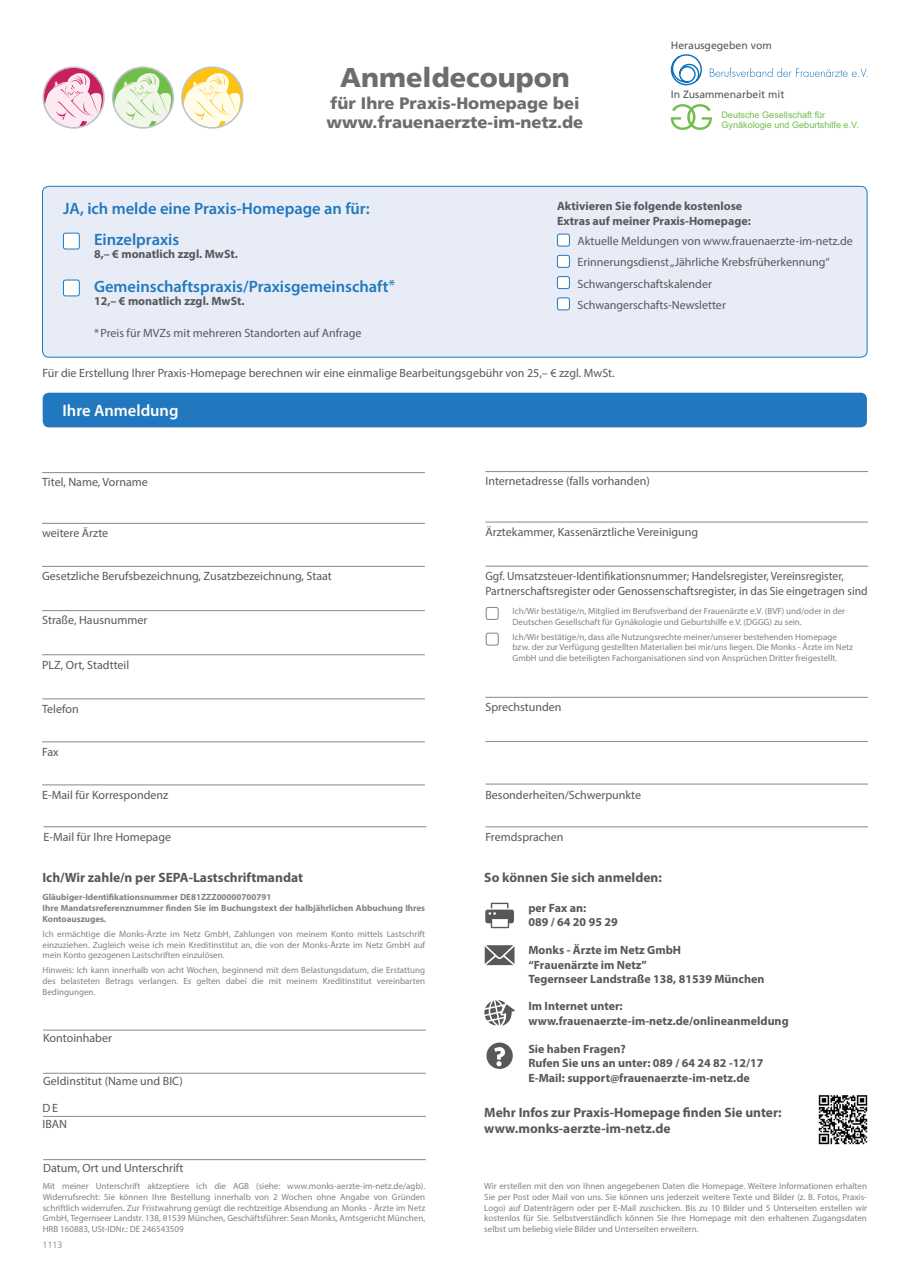
<style>
.page{position:relative;width:910px;height:1280px;background:#fff}
.page>*{position:absolute;margin:0;border:0;box-sizing:border-box;transform-origin:0 0}
.t1{font:900 27px "Frutiger LT";color:#6c6d70}
.t2{font:600 16.5px "Myriad Pro";color:#2278be}
.t3{font:900 16.5px/19.8px "Frutiger LT";color:#6c6d70}
.t4{font:600 16.5px "Myriad Pro";color:#fff}
.t5{font:700 13.5px/16.2px "Myriad Pro";color:#57585a}
.t6{font:12px "Myriad Pro";color:#57585a}
.t7{font:700 12px/14.4px "Myriad Pro";color:#57585a}
.t8{font:12px/15px "Myriad Pro";color:#57585a;scale:.96 1}
.t9{font:10.5px "Frutiger LT";color:#57585a}
.t10{font:9.15px/10.2px "Arial";color:#70bf4c}
.t11{font:9px/10.8px "Myriad Pro";color:#808285;text-align:justify}
.t12{font:700 9px/10.8px "Myriad Pro";color:#808285}
.t13{font:300 9px "Frutiger LT";color:#808285}
.s1{font-weight:400}
</style>
<div class="page">
<svg style="left:181px;top:66px;width:62px;height:63px"></svg>
<svg style="left:43px;top:66px;width:62px;height:63px"></svg>
<svg style="left:112px;top:66px;width:62px;height:63px"></svg>
<svg style="left:710px;top:68px;width:157px;height:9px"></svg>
<svg style="left:671px;top:54px;width:31px;height:31px"></svg>
<svg style="left:671px;top:104px;width:41px;height:26px"></svg>
<div style="left:43px;top:393px;width:824px;height:34px;background:#2278be;border-radius:6px"></div>
<img style="left:818px;top:1095px;width:50px;height:50px">
<svg style="left:485px;top:945px;width:29px;height:20px"></svg>
<svg style="left:484px;top:1000px;width:31px;height:26px"></svg>
<svg style="left:485px;top:903px;width:29px;height:25px"></svg>
<svg style="left:486px;top:1042px;width:27px;height:27px"></svg>
<hr style="left:42px;top:784px;width:383px;height:1px;background:#939598">
<hr style="left:44px;top:826px;width:382px;height:1px;background:#939598">
<hr style="left:42px;top:610px;width:383px;height:1px;background:#939598">
<hr style="left:42px;top:654px;width:383px;height:1px;background:#939598">
<hr style="left:42px;top:741px;width:383px;height:1px;background:#939598">
<hr style="left:42px;top:566px;width:383px;height:1px;background:#939598">
<hr style="left:42px;top:472px;width:383px;height:1px;background:#939598">
<hr style="left:42px;top:698px;width:383px;height:1px;background:#939598">
<hr style="left:42px;top:523px;width:383px;height:1px;background:#939598">
<hr style="left:485px;top:697px;width:383px;height:1px;background:#939598">
<hr style="left:485px;top:783px;width:383px;height:2px;background:#939598">
<hr style="left:485px;top:826px;width:383px;height:1px;background:#939598">
<hr style="left:485px;top:741px;width:383px;height:1px;background:#939598">
<hr style="left:485px;top:471px;width:383px;height:1px;background:#939598">
<hr style="left:485px;top:566px;width:383px;height:1px;background:#939598">
<hr style="left:485px;top:521px;width:383px;height:2px;background:#939598">
<div style="left:486px;top:607px;width:13px;height:13px;border:1px solid #808285;border-radius:2px"></div>
<div style="left:486px;top:633px;width:13px;height:12px;border:1px solid #808285;border-radius:2px"></div>
<div style="left:43px;top:186px;width:824px;height:171px;background:#e7ecf7;border-radius:6px"></div>
<div style="left:42px;top:186px;width:825px;height:172px;border:1px solid #2278be;border-radius:6px"></div>
<div style="left:557px;top:234px;width:12px;height:12px;background:#fff;border-radius:2px"></div>
<div style="left:557px;top:234px;width:13px;height:12px;border:1px solid #2278be;border-radius:2px"></div>
<div style="left:557px;top:277px;width:12px;height:12px;background:#fff;border-radius:2px"></div>
<div style="left:557px;top:276px;width:13px;height:13px;border:1px solid #2278be;border-radius:2px"></div>
<div style="left:557px;top:255px;width:12px;height:12px;background:#fff;border-radius:2px"></div>
<div style="left:557px;top:255px;width:13px;height:13px;border:1px solid #2278be;border-radius:2px"></div>
<div style="left:557px;top:298px;width:12px;height:12px;background:#fff;border-radius:2px"></div>
<div style="left:557px;top:297px;width:13px;height:13px;border:1px solid #2278be;border-radius:2px"></div>
<div style="left:63px;top:233px;width:16px;height:16px;background:#fff;border-radius:2px"></div>
<div style="left:63px;top:233px;width:17px;height:16px;border:1px solid #2278be;border-radius:2px"></div>
<div style="left:63px;top:280px;width:16px;height:16px;background:#fff;border-radius:2px"></div>
<div style="left:63px;top:280px;width:17px;height:16px;border:1px solid #2278be;border-radius:2px"></div>
<hr style="left:43px;top:1073px;width:383px;height:1px;background:#939598">
<hr style="left:43px;top:1029px;width:383px;height:2px;background:#939598">
<hr style="left:43px;top:1159px;width:383px;height:1px;background:#939598">
<hr style="left:43px;top:1116px;width:383px;height:1px;background:#939598">
<h1 class="t1" style="left:340px;top:61px;width:231px">Anmeldecoupon</h1>
<h2 class="t3" style="left:327px;top:93px;width:258px">für Ihre Praxis‐Homepage bei www.frauenaerzte‐im‐netz.de</h2>
<p class="t9" style="left:671px;top:40px;width:102px">Herausgegeben vom</p>
<p class="t9" style="left:671px;top:88px;width:115px">In Zusammenarbeit mit</p>
<p class="t10" style="left:721px;top:109px;width:139px">Deutsche Gesellschaft für<br>Gynäkologie und Geburtshilfe e.V.</p>
<h2 class="t2" style="left:63px;top:198px;width:308px">JA, ich melde eine Praxis-Homepage an für:</h2>
<h2 class="t2" style="left:94px;top:229px;width:87px">Einzelpraxis</h2>
<h3 class="t7" style="left:94px;top:247px;width:145px">8,– € monatlich zzgl. MwSt.</h3>
<h2 class="t2" style="left:94px;top:276px;width:303px">Gemeinschaftspraxis/Praxisgemeinschaft<span class="s1">*</span></h2>
<h3 class="t7" style="left:94px;top:294px;width:152px">12,– € monatlich zzgl. MwSt.</h3>
<h3 class="t6" style="left:94px;top:325px;width:269px">*Preis für MVZs mit mehreren Standorten auf Anfrage</h3>
<h3 class="t7" style="left:557px;top:199px;width:195px">Aktivieren Sie folgende kostenlose<br>Extras auf meiner Praxis-Homepage:</h3>
<h3 class="t6" style="left:577px;top:234px;width:277px">Aktuelle Meldungen von www.frauenaerzte-im-netz.de</h3>
<h3 class="t6" style="left:577px;top:255px;width:254px">Erinnerungsdienst „Jährliche Krebsfrüherkennung“</h3>
<h3 class="t6" style="left:577px;top:297px;width:150px">Schwangerschafts-Newsletter</h3>
<h3 class="t6" style="left:577px;top:276px;width:136px">Schwangerschaftskalender</h3>
<h3 class="t6" style="left:43px;top:366px;width:574px">Für die Erstellung Ihrer Praxis-Homepage berechnen wir eine einmalige Bearbeitungsgebühr von 25,– € zzgl. MwSt.</h3>
<h2 class="t4" style="left:63px;top:400px;width:118px">Ihre Anmeldung</h2>
<h3 class="t6" style="left:42px;top:475px;width:107px">Titel, Name, Vorname</h3>
<h3 class="t6" style="left:42px;top:526px;width:68px">weitere Ärzte</h3>
<h3 class="t6" style="left:42px;top:569px;width:291px">Gesetzliche Berufsbezeichnung, Zusatzbezeichnung, Staat</h3>
<h3 class="t6" style="left:42px;top:613px;width:107px">Straße, Hausnummer</h3>
<h3 class="t6" style="left:42px;top:657px;width:89px">PLZ, Ort, Stadtteil</h3>
<h3 class="t6" style="left:42px;top:701px;width:38px">Telefon</h3>
<h3 class="t6" style="left:42px;top:744px;width:18px">Fax</h3>
<h3 class="t6" style="left:42px;top:787px;width:128px">E-Mail für Korrespondenz</h3>
<h3 class="t6" style="left:44px;top:829px;width:129px">E-Mail für Ihre Homepage</h3>
<h3 class="t5" style="left:43px;top:869px;width:262px">Ich/Wir zahle/n per SEPA-Lastschriftmandat</h3>
<p class="t12" style="left:43px;top:891px;width:384px">Gläubiger-Identifikationsnummer DE81ZZZ00000700791<br>Ihre Mandatsreferenznummer finden Sie im Buchungstext der halbjährlichen Abbuchung Ihres<br>Kontoauszuges.</p>
<p class="t11" style="left:43px;top:928px;width:384px">Ich ermächtige die Monks-Ärzte im Netz GmbH, Zahlungen von meinem Konto mittels Lastschrift einzuziehen. Zugleich weise ich mein Kreditinstitut an, die von der Monks-Ärzte im Netz GmbH auf mein Konto gezogenen Lastschriften einzulösen.</p>
<p class="t11" style="left:43px;top:965px;width:384px">Hinweis: Ich kann innerhalb von acht Wochen, beginnend mit dem Belastungsdatum, die Erstattung des belasteten Betrags verlangen. Es gelten dabei die mit meinem Kreditinstitut vereinbarten Bedingungen.</p>
<h3 class="t6" style="left:43px;top:1031px;width:70px">Kontoinhaber</h3>
<h3 class="t6" style="left:43px;top:1074px;width:141px">Geldinstitut (Name und BIC)</h3>
<h3 class="t6" style="left:43px;top:1101px;width:17px">DE</h3>
<h3 class="t6" style="left:43px;top:1117px;width:26px">IBAN</h3>
<h3 class="t6" style="left:43px;top:1160px;width:142px">Datum, Ort und Unterschrift</h3>
<p class="t11" style="left:43px;top:1180px;width:384px">Mit meiner Unterschrift aktzeptiere ich die AGB (siehe: www.monks-aerzte-im-netz.de/agb).<br>Widerrufsrecht: Sie können Ihre Bestellung innerhalb von 2 Wochen ohne Angabe von Gründen schriftlich widerrufen. Zur Fristwahrung genügt die rechtzeitige Absendung an Monks - Ärzte im Netz GmbH, Tegernseer Landstr. 138, 81539 München, Geschäftsführer: Sean Monks, Amtsgericht München, HRB 160883, USt-IDNr.: DE 246543509</p>
<p class="t13" style="left:43px;top:1240px;width:22px">1113</p>
<h3 class="t6" style="left:485px;top:474px;width:166px">Internetadresse (falls vorhanden)</h3>
<h3 class="t6" style="left:485px;top:524px;width:214px">Ärztekammer, Kassenärztliche Vereinigung</h3>
<h3 class="t8" style="left:485px;top:568px;width:400px">Ggf. Umsatzsteuer-Identifikationsnummer; Handelsregister, Vereinsregister,<br>Partnerschaftsregister oder Genossenschaftsregister, in das Sie eingetragen sind</h3>
<p class="t11" style="left:513px;top:605px;width:334px">Ich/Wir bestätige/n, Mitglied im Berufsverband der Frauenärzte e.V. (BVF) und/oder in der<br>Deutschen Gesellschaft für Gynäkologie und Geburtshilfe e.V. (DGGG) zu sein.</p>
<p class="t11" style="left:513px;top:631px;width:342px;text-align:left">Ich/Wir bestätige/n, dass alle Nutzungsrechte meiner/unserer bestehenden Homepage bzw. der zur Verfügung gestellten Materialien bei mir/uns liegen. Die Monks - Ärzte im Netz<br>GmbH und die beteiligten Fachorganisationen sind von Ansprüchen Dritter freigestellt.</p>
<h3 class="t6" style="left:485px;top:700px;width:78px">Sprechstunden</h3>
<h3 class="t6" style="left:485px;top:788px;width:157px">Besonderheiten/Schwerpunkte</h3>
<h3 class="t6" style="left:485px;top:829px;width:80px">Fremdsprachen</h3>
<h3 class="t5" style="left:484px;top:869px;width:179px">So können Sie sich anmelden:</h3>
<h3 class="t7" style="left:528px;top:900px;width:91px">per Fax an:<br>089 / 64 20 95 29</h3>
<h3 class="t7" style="left:528px;top:942px;width:238px">Monks ‐ Ärzte im Netz GmbH<br>“Frauenärzte im Netz”<br>Tegernseer Landstraße 138, 81539 München</h3>
<h3 class="t7" style="left:528px;top:998px;width:262px">Im Internet unter: www.frauenaerzte-im-netz.de/onlineanmeldung</h3>
<h3 class="t7" style="left:528px;top:1041px;width:237px">Sie haben Fragen?<br>Rufen Sie uns an unter: 089 / 64 24 82 -12/17<br>E-Mail: support@frauenaerzte-im-netz.de</h3>
<h3 class="t5" style="left:484px;top:1104px;width:299px">Mehr Infos zur Praxis-Homepage finden Sie unter: www.monks-aerzte-im-netz.de</h3>
<p class="t11" style="left:484px;top:1180px;width:384px">Wir erstellen mit den von Ihnen angegebenen Daten die Homepage. Weitere Informationen erhalten Sie per Post oder Mail von uns. Sie können uns jederzeit weitere Texte und Bilder (z. B. Fotos, Praxis-Logo) auf Datenträgern oder per E-Mail zuschicken. Bis zu 10 Bilder und 5 Unterseiten erstellen wir kostenlos für Sie. Selbstverständlich können Sie Ihre Homepage mit den erhaltenen Zugangsdaten selbst um beliebig viele Bilder und Unterseiten erweitern.</p>
</div>
